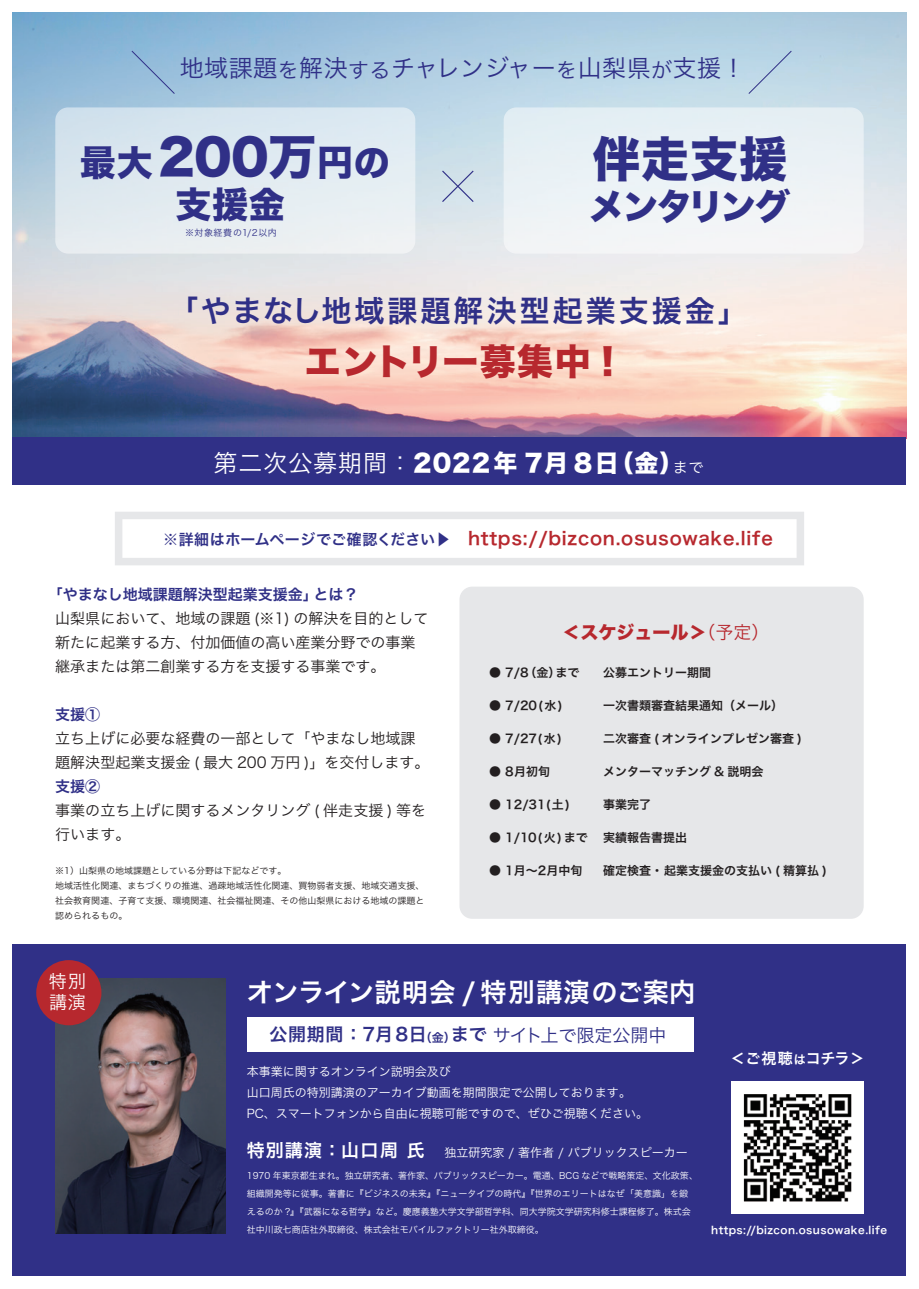
<style>
.page{position:relative;width:919px;height:1289px;background:#fff}
.page>*{position:absolute;margin:0;border:0;box-sizing:border-box;transform-origin:0 0}
.t1{font:48px "Hiragino Sans W8";color:#303087}
.t2{font:36px/42.5px "Hiragino Sans W8";letter-spacing:-.06em;color:#303087;text-align:center}
.t3{font:36px "Hiragino Sans W8";letter-spacing:.04em;color:#b7282e}
.t4{font:30px "Hiragino Sans W6";letter-spacing:.1em;color:#303087}
.t5{font:26.25px "Hiragino Sans W6";color:#fff}
.t6{font:24px "Hiragino Sans W3";letter-spacing:.02em;color:#303087}
.t7{font:24px "Hiragino Sans W8";letter-spacing:.045em;color:#fff}
.t8{font:18px "Hiragino Sans W6";letter-spacing:.04em;color:#b7282e}
.t9{font:18px "Hiragino Sans W6";letter-spacing:.04em;color:#303087}
.t10{font:18px "Hiragino Sans W8";color:#b7282e}
.t11{font:18px/21px "Hiragino Sans W3";color:#fff}
.t12{font:15px/24px "Hiragino Sans W3";color:#231f20}
.t13{font:15px "Hiragino Sans W6";color:#303087}
.t14{font:15px "Hiragino Sans W6";letter-spacing:.03em;color:#fff}
.t15{font:12px "Hiragino Sans W6";color:#231f20}
.t16{font:12px/21px "Hiragino Sans W3";color:#fff}
.t17{font:10.5px "Hiragino Sans W6";letter-spacing:.04em;color:#fff}
.t18{font:9px/18px "Hiragino Sans W3";color:#fff}
.t19{font:9px/15px "Hiragino Sans W3";color:#231f20}
.t20{font:9px "Hiragino Sans W3";letter-spacing:.06em;color:#303087}
.s1{font-size:21px}
.s2{font-size:48px}
.s3{font-family:"Hiragino Sans W3"}
.s4{font-family:"Hiragino Sans W3";font-size:15px}
.s5{font-size:15px;color:#303087}
.s6{font-size:12px}
.s7{font-family:"Hiragino Sans W6";font-size:18px}
</style>
<div class="page">
<img style="left:13px;top:13px;width:893px;height:425px">
<div style="left:13px;top:944px;width:893px;height:332px;background:#303087"></div>
<svg style="left:442px;top:170px;width:31px;height:32px"></svg>
<svg style="left:131px;top:50px;width:44px;height:45px;background:#93b9d8"></svg>
<div style="left:747px;top:50px;width:45px;height:45px;background:#bdd8e7"></div>
<div style="left:459px;top:586px;width:404px;height:332px;background:#e6e7e9;border-radius:13px"></div>
<div style="left:13px;top:438px;width:893px;height:47px;background:#303087"></div>
<div style="left:55px;top:107px;width:360px;height:146px;background:linear-gradient(to right,#dae6ee,#e7eff4);border-radius:13px"></div>
<div style="left:503px;top:107px;width:360px;height:146px;background:#ecf2f6;border-radius:13px"></div>
<img style="left:55px;top:978px;width:170px;height:255px">
<img style="left:731px;top:1081px;width:132px;height:132px">
<div style="left:36px;top:960px;width:65px;height:65px;background:#b7282e;border-radius:50%"></div>
<svg style="left:115px;top:512px;width:689px;height:53px"></svg>
<div style="left:247px;top:1016px;width:446px;height:35px;background:#fff"></div>
<h3 class="t6" style="left:180px;top:47px;width:567px">地域課題<span class="s1">を</span>解決<span class="s1">する</span>チャレンジャー<span class="s1">を</span>山梨県<span class="s1">が</span>支援！</h3>
<h2 class="t2" style="left:80px;top:142px;width:311px">最大<span class="s2">200万</span>円の支援金</h2>
<h1 class="t1" style="left:592px;top:132px;width:196px">伴走支援</h1>
<h2 class="t2" style="left:588px;top:186px;width:203px">メンタリング</h2>
<p class="t20" style="left:185px;top:225px;width:93px">※対象経費の1/2以内</p>
<h3 class="t4" style="left:168px;top:283px;width:581px">「やまなし地域課題解決型起業支援金」</h3>
<h2 class="t3" style="left:305px;top:341px;width:311px">エントリー募集中 !</h2>
<h3 class="t7" style="left:213px;top:449px;width:491px"><span class="s3">第二次公募期間：</span>2022年 7月 8日（金）<span class="s4">まで</span></h3>
<h3 class="t8" style="left:163px;top:522px;width:611px"><span class="s5">※詳細はホームページでご確認ください▶</span> https://bizcon.osusowake.life</h3>
<h3 class="t13" style="left:48px;top:580px;width:312px">「やまなし地域課題解決型起業支援金」とは？</h3>
<h3 class="t12" style="left:55px;top:605px;width:375px">山梨県において、地域の課題 (※1) の解決を目的として新たに起業する方、付加価値の高い産業分野での事業継承または第二創業する方を支援する事業です。</h3>
<h3 class="t13" style="left:55px;top:700px;width:46px">支援①</h3>
<h3 class="t12" style="left:55px;top:725px;width:375px">立ち上げに必要な経費の一部として「やまなし地域課題解決型起業支援金 ( 最大 200 万円 )」を交付します。</h3>
<h3 class="t13" style="left:55px;top:772px;width:46px">支援②</h3>
<h3 class="t12" style="left:55px;top:797px;width:372px">事業の立ち上げに関するメンタリング ( 伴走支援 ) 等を行います。</h3>
<p class="t19" style="left:55px;top:862px;width:370px">※1）山梨県の地域課題としている分野は下記などです。<br>地域活性化関連、まちづくりの推進、過疎地域活性化関連、買物弱者支援、地域交通支援、社会教育関連、子育て支援、環境関連、社会福祉関連、その他山梨県における地域の課題と認められるもの。</p>
<h3 class="t10" style="left:562px;top:622px;width:208px">＜スケジュール＞<span class="s3">（予定）</span></h3>
<h3 class="t15" style="left:489px;top:662px;width:92px">● 7/8（金）まで</h3>
<h3 class="t15" style="left:489px;top:695px;width:75px">● 7/20(水)</h3>
<h3 class="t15" style="left:489px;top:728px;width:74px">● 7/27(水)</h3>
<h3 class="t15" style="left:489px;top:761px;width:62px">● 8月初旬</h3>
<h3 class="t15" style="left:489px;top:794px;width:82px">● 12/31(土)</h3>
<h3 class="t15" style="left:489px;top:827px;width:100px">● 1/10(火)まで</h3>
<h3 class="t15" style="left:489px;top:860px;width:95px">● 1月～2月中旬</h3>
<h3 class="t15" style="left:603px;top:662px;width:109px">公募エントリー期間</h3>
<h3 class="t15" style="left:603px;top:695px;width:182px">一次書類審査結果通知（メール）</h3>
<h3 class="t15" style="left:603px;top:728px;width:200px">二次審査 ( オンラインプレゼン審査 )</h3>
<h3 class="t15" style="left:603px;top:761px;width:162px">メンターマッチング &amp; 説明会</h3>
<h3 class="t15" style="left:603px;top:794px;width:49px">事業完了</h3>
<h3 class="t15" style="left:603px;top:827px;width:85px">実績報告書提出</h3>
<h3 class="t15" style="left:603px;top:860px;width:225px">確定検査・ 起業支援金の支払い ( 精算払 )</h3>
<h3 class="t11" style="left:49px;top:969px;width:39px">特別講演</h3>
<h3 class="t5" style="left:247px;top:967px;width:450px">オンライン説明会 / 特別講演のご案内</h3>
<h3 class="t9" style="left:269px;top:1018px;width:398px">公開期間：7月8日<span class="s6">（金）</span>まで <span class="s3">サイト上で限定公開中</span></h3>
<h3 class="t16" style="left:247px;top:1059px;width:403px">本事業に関するオンライン説明会及び<br>山口周氏の特別講演のアーカイブ動画を期間限定で公開しております。<br>PC、スマートフォンから自由に視聴可能ですので、ぜひご視聴ください。</h3>
<h3 class="t16" style="left:247px;top:1141px;width:442px"><span class="s7">特別講演：山口周 氏</span> 独立研究家 / 著作者 / パブリックスピーカー</h3>
<p class="t18" style="left:247px;top:1165px;width:452px">1970 年東京都生まれ。独立研究者、著作家、パブリックスピーカー。電通、BCG などで戦略策定、文化政策、組織開発等に従事。著書に『ビジネスの未来』『ニュータイプの時代』『世界のエリートはなぜ「美意識」を鍛えるのか ?』『武器になる哲学』など。慶應義塾大学文学部哲学科、同大学院文学研究科修士課程修了。株式会社中川政七商店社外取締役、株式会社モバイルファクトリー社外取締役。</p>
<h3 class="t14" style="left:730px;top:1044px;width:136px">＜ご視聴<span class="s6">は</span>コチラ＞</h3>
<p class="t17" style="left:711px;top:1220px;width:177px">https://bizcon.osusowake.life</p>
</div>
